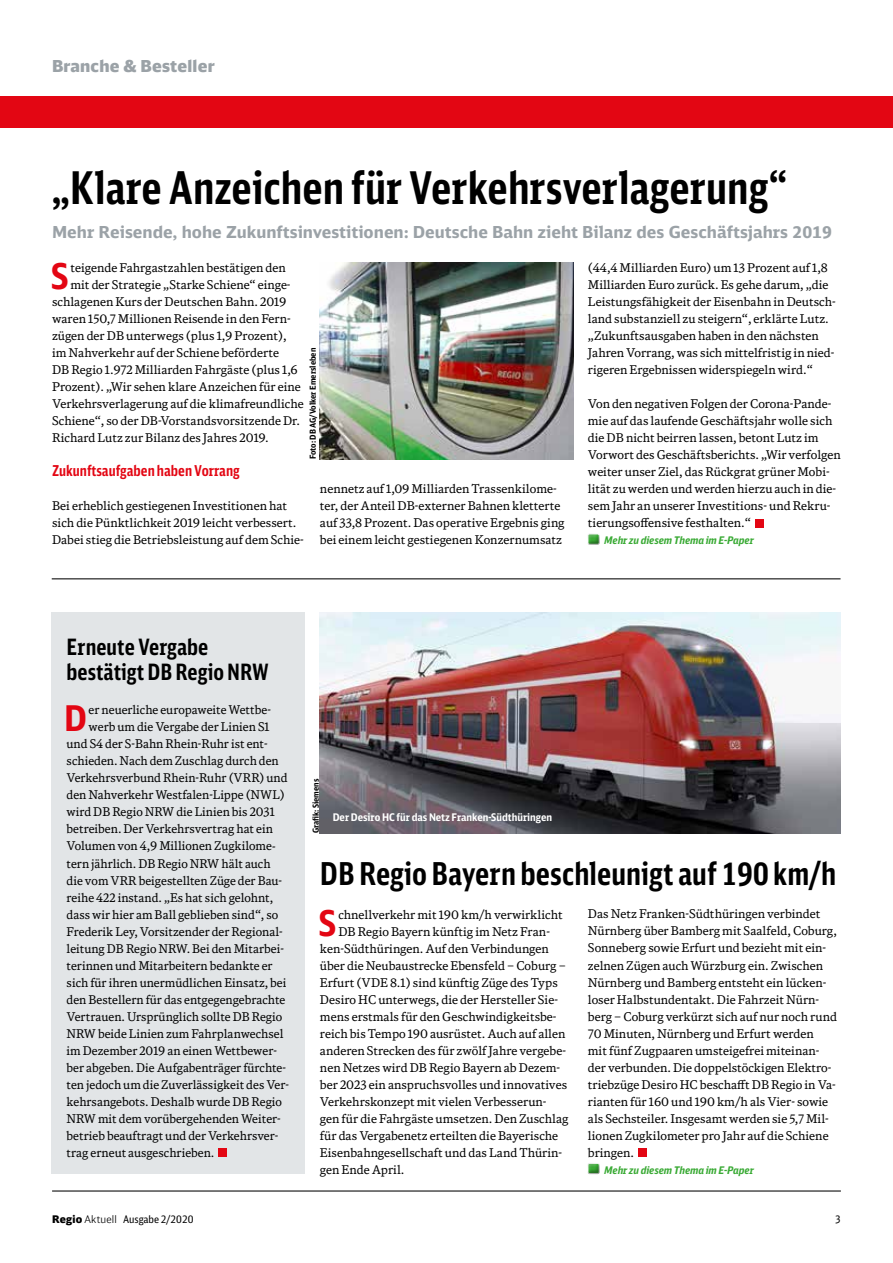
<style>
.page{position:relative;width:893px;height:1263px;background:#fff}
.page>*{position:absolute;margin:0;border:0;box-sizing:border-box;transform-origin:0 0}
.t1{font:700 45px "DB Sans Comp";color:#000}
.t2{font:700 35.4px "DB Sans Cond";color:#e30613}
.t3{font:700 31.5px "DB Sans Comp";color:#000}
.t4{font:700 22.5px/25.5px "DB Sans Comp";color:#000}
.t5{font:700 16.5px "DB Sans";color:#9ba2a7}
.t6{font:900 16.5px "DB Head";letter-spacing:.015em;color:#9ba2a7}
.t7{font:700 15px "DB Sans Comp";color:#e30613}
.t8{font:12px/17px "DB News";color:#000}
.t9{font:italic 700 10.5px "DB Sans Cond";color:#3aaa35}
.t10{font:700 10.5px "DB Sans Cond";color:#fff}
.t11{font:10.5px "DB Sans Cond";color:#000}
.t12{font:700 8.25px "DB Sans Cond";color:#000}
.s1{font-family:"DB Head";font-weight:900}
.s2{font-family:"DB Head";font-weight:300}
</style>
<div class="page">
<div style="left:52px;top:612px;width:253px;height:562px;background:#e2e5e7"></div>
<hr style="left:52px;top:1190px;width:789px;height:1px;background:#000">
<hr style="left:52px;top:578px;width:788px;height:1px;background:#000">
<div style="left:0;top:96px;width:893px;height:32px;background:#e30613"></div>
<div style="left:755px;top:519px;width:8px;height:8px;background:#e30613"></div>
<div style="left:585px;top:533px;width:15px;height:13px;background:#000;opacity:.29"></div>
<div style="left:218px;top:1148px;width:9px;height:9px;background:#e30613"></div>
<img style="left:320px;top:262px;width:253px;height:197px">
<img style="left:320px;top:612px;width:520px;height:221px">
<div style="left:638px;top:1148px;width:9px;height:9px;background:#e30613"></div>
<div style="left:585px;top:1162px;width:15px;height:13px;background:#000;opacity:.29"></div>
<h3 class="t6" style="left:52px;top:56px;width:164px">Branche &amp; Besteller</h3>
<h1 class="t1" style="left:52px;top:160px;width:736px">„Klare Anzeichen für Verkehrsverlagerung“</h1>
<h3 class="t5" style="left:52px;top:222px;width:781px">Mehr Reisende, hohe Zukunftsinvestitionen: Deutsche Bahn zieht Bilanz des Geschäftsjahrs 2019</h3>
<h2 class="t2" style="left:51px;top:254px;width:19px">S</h2>
<p class="t8" style="left:70px;top:259px;width:217px">teigende Fahrgastzahlen bestätigen den</p>
<p class="t8" style="left:70px;top:276px;width:222px">mit der Strategie „Starke Schiene“ einge-</p>
<p class="t8" style="left:52px;top:293px;width:236px">schlagenen Kurs der Deutschen Bahn. 2019</p>
<p class="t8" style="left:52px;top:310px;width:240px">waren 150,7 Millionen Reisende in den Fern-</p>
<p class="t8" style="left:52px;top:327px;width:236px">zügen der DB unterwegs (plus 1,9 Prozent),</p>
<p class="t8" style="left:52px;top:344px;width:228px">im Nahverkehr auf der Schiene beförderte</p>
<p class="t8" style="left:52px;top:361px;width:247px">DB Regio 1.972 Milliarden Fahrgäste (plus 1,6</p>
<p class="t8" style="left:52px;top:378px;width:250px">Prozent). „Wir sehen klare Anzeichen für eine</p>
<p class="t8" style="left:52px;top:395px;width:253px">Verkehrsverlagerung auf die klimafreundliche</p>
<p class="t8" style="left:52px;top:412px;width:250px">Schiene“, so der DB-Vorstandsvorsitzende Dr.</p>
<p class="t8" style="left:52px;top:429px;width:218px">Richard Lutz zur Bilanz des Jahres 2019.</p>
<p class="t7" style="left:52px;top:462px;width:189px">Zukunftsaufgaben haben Vorrang</p>
<p class="t8" style="left:52px;top:497px;width:253px">Bei erheblich gestiegenen Investitionen hat sich die Pünktlichkeit 2019 leicht verbessert.<br>Dabei stieg die Betriebsleistung auf dem Schie-</p>
<p class="t12" style="left:308px;top:459px;width:113px;rotate:-90deg">Foto: DB AG/Volker Emersleben</p>
<p class="t8" style="left:320px;top:480px;width:246px">nennetz auf 1,09 Milliarden Trassenkilome&shy;ter, der Anteil DB-externer Bahnen kletterte auf 33,8 Prozent. Das operative Ergebnis ging bei einem leicht gestiegenen Konzernumsatz</p>
<p class="t8" style="left:588px;top:259px;width:249px">(44,4 Milliarden Euro) um 13 Prozent auf 1,8<br>Milliarden Euro zurück. Es gehe darum, „die Leistungsfähigkeit der Eisenbahn in Deutsch&shy;land substanziell zu steigern“, erklärte Lutz. „Zukunftsausgaben haben in den nächsten Jahren Vorrang, was sich mittelfristig in nied&shy;rigeren Ergebnissen widerspiegeln wird.“</p>
<p class="t8" style="left:588px;top:395px;width:254px">Von den negativen Folgen der Corona-Pande&shy;mie auf das laufende Geschäftsjahr wolle sich die DB nicht beirren lassen, betont Lutz im Vorwort des Geschäftsberichts. „Wir verfolgen weiter unser Ziel, das Rückgrat grüner Mobi&shy;lität zu werden und werden hierzu auch in die&shy;sem Jahr an unserer Investitions- und Rekru&shy;tierungsoffensive festhalten.“</p>
<p class="t9" style="left:604px;top:534px;width:151px">Mehr zu diesem Thema im E-Paper</p>
<h3 class="t4" style="left:67px;top:634px;width:204px">Erneute Vergabe bestätigt DB Regio NRW</h3>
<h2 class="t2" style="left:64px;top:696px;width:24px">D</h2>
<p class="t8" style="left:89px;top:701px;width:184px">er neuerliche europaweite Wettbe-</p>
<p class="t8" style="left:89px;top:718px;width:183px">werb um die Vergabe der Linien S1</p>
<p class="t8" style="left:67px;top:735px;width:203px">und S4 der S-Bahn Rhein-Ruhr ist ent-</p>
<p class="t8" style="left:67px;top:752px;width:214px">schieden. Nach dem Zuschlag durch den</p>
<p class="t8" style="left:67px;top:769px;width:222px">Verkehrsverbund Rhein-Ruhr (VRR) und</p>
<p class="t8" style="left:67px;top:786px;width:220px">den Nahverkehr Westfalen-Lippe (NWL)</p>
<p class="t8" style="left:67px;top:803px;width:210px">wird DB Regio NRW die Linien bis 2031</p>
<p class="t8" style="left:67px;top:820px;width:208px">betreiben. Der Verkehrsvertrag hat ein</p>
<p class="t8" style="left:67px;top:837px;width:210px">Volumen von 4,9 Millionen Zugkilome-</p>
<p class="t8" style="left:67px;top:854px;width:205px">tern jährlich. DB Regio NRW hält auch</p>
<p class="t8" style="left:67px;top:871px;width:217px">die vom VRR beigestellten Züge der Bau-</p>
<p class="t8" style="left:67px;top:888px;width:208px">reihe 422 instand. „Es hat sich gelohnt,</p>
<p class="t8" style="left:67px;top:905px;width:213px">dass wir hier am Ball geblieben sind“, so</p>
<p class="t8" style="left:67px;top:922px;width:217px">Frederik Ley, Vorsitzender der Regional-</p>
<p class="t8" style="left:67px;top:939px;width:219px">leitung DB Regio NRW. Bei den Mitarbei-</p>
<p class="t8" style="left:67px;top:957px;width:208px">terinnen und Mitarbeitern bedankte er</p>
<p class="t8" style="left:67px;top:974px;width:221px">sich für ihren unermüdlichen Einsatz, bei</p>
<p class="t8" style="left:67px;top:991px;width:220px">den Bestellern für das entgegengebrachte</p>
<p class="t8" style="left:67px;top:1008px;width:217px">Vertrauen. Ursprünglich sollte DB Regio</p>
<p class="t8" style="left:67px;top:1025px;width:218px">NRW beide Linien zum Fahrplanwechsel</p>
<p class="t8" style="left:67px;top:1042px;width:212px">im Dezember 2019 an einen Wettbewer-</p>
<p class="t8" style="left:67px;top:1059px;width:221px">ber abgeben. Die Aufgabenträger fürchte-</p>
<p class="t8" style="left:67px;top:1076px;width:224px">ten jedoch um die Zuverlässigkeit des Ver-</p>
<p class="t8" style="left:67px;top:1093px;width:217px">kehrsangebots. Deshalb wurde DB Regio</p>
<p class="t8" style="left:67px;top:1110px;width:216px">NRW mit dem vorübergehenden Weiter-</p>
<p class="t8" style="left:67px;top:1127px;width:213px">betrieb beauftragt und der Verkehrsver-</p>
<p class="t8" style="left:67px;top:1144px;width:149px">trag erneut ausgeschrieben.</p>
<p class="t12" style="left:311px;top:833px;width:56px;rotate:-90deg">Grafik: Siemens</p>
<p class="t10" style="left:333px;top:810px;width:221px">Der Desiro HC für das Netz Franken-Südthüringen</p>
<h3 class="t3" style="left:320px;top:854px;width:518px">DB Regio Bayern beschleunigt auf 190 km/h</h3>
<h2 class="t2" style="left:319px;top:900px;width:19px">S</h2>
<p class="t8" style="left:338px;top:905px;width:226px">chnellverkehr mit 190 km/h verwirklicht</p>
<p class="t8" style="left:338px;top:922px;width:213px">DB Regio Bayern künftig im Netz Fran-</p>
<p class="t8" style="left:320px;top:939px;width:230px">ken-Südthüringen. Auf den Verbindungen</p>
<p class="t8" style="left:320px;top:956px;width:247px">über die Neubaustrecke Ebensfeld – Coburg –</p>
<p class="t8" style="left:320px;top:973px;width:239px">Erfurt (VDE 8.1) sind künftig Züge des Typs</p>
<p class="t8" style="left:320px;top:991px;width:239px">Desiro HC unterwegs, die der Hersteller Sie-</p>
<p class="t8" style="left:320px;top:1008px;width:238px">mens erstmals für den Geschwindigkeitsbe-</p>
<p class="t8" style="left:320px;top:1025px;width:247px">reich bis Tempo 190 ausrüstet. Auch auf allen</p>
<p class="t8" style="left:320px;top:1042px;width:247px">anderen Strecken des für zwölf Jahre vergebe-</p>
<p class="t8" style="left:320px;top:1059px;width:242px">nen Netzes wird DB Regio Bayern ab Dezem-</p>
<p class="t8" style="left:320px;top:1076px;width:249px">ber 2023 ein anspruchsvolles und innovatives</p>
<p class="t8" style="left:320px;top:1093px;width:228px">Verkehrskonzept mit vielen Verbesserun-</p>
<p class="t8" style="left:320px;top:1110px;width:250px">gen für die Fahrgäste umsetzen. Den Zuschlag</p>
<p class="t8" style="left:320px;top:1127px;width:240px">für das Vergabenetz erteilten die Bayerische</p>
<p class="t8" style="left:320px;top:1144px;width:244px">Eisenbahngesellschaft und das Land Thürin-</p>
<p class="t8" style="left:320px;top:1161px;width:86px">gen Ende April.</p>
<p class="t8" style="left:588px;top:905px;width:251px">Das Netz Franken-Südthüringen verbindet Nürnberg über Bamberg mit Saalfeld, Coburg, Sonneberg sowie Erfurt und bezieht mit ein&shy;zelnen Zügen auch Würzburg ein. Zwischen Nürnberg und Bamberg entsteht ein lücken&shy;loser Halbstundentakt. Die Fahrzeit Nürn&shy;berg – Coburg verkürzt sich auf nur noch rund 70 Minuten, Nürnberg und Erfurt werden<br>mit fünf Zugpaaren umsteigefrei miteinan&shy;der verbunden. Die doppelstöckigen Elektro&shy;triebzüge Desiro HC beschafft DB Regio in Va&shy;rianten für 160 und 190 km/h als Vier- sowie als Sechsteiler. Insgesamt werden sie 5,7 Mil&shy;lionen Zugkilometer pro Jahr auf die Schiene bringen.</p>
<p class="t9" style="left:604px;top:1163px;width:151px">Mehr zu diesem Thema im E-Paper</p>
<p class="t11" style="left:52px;top:1212px;width:143px"><span class="s1">Regio</span> <span class="s2">Aktuell</span> Ausgabe 2/2020</p>
<p class="t11" style="left:835px;top:1212px;width:7px">3</p>
</div>
